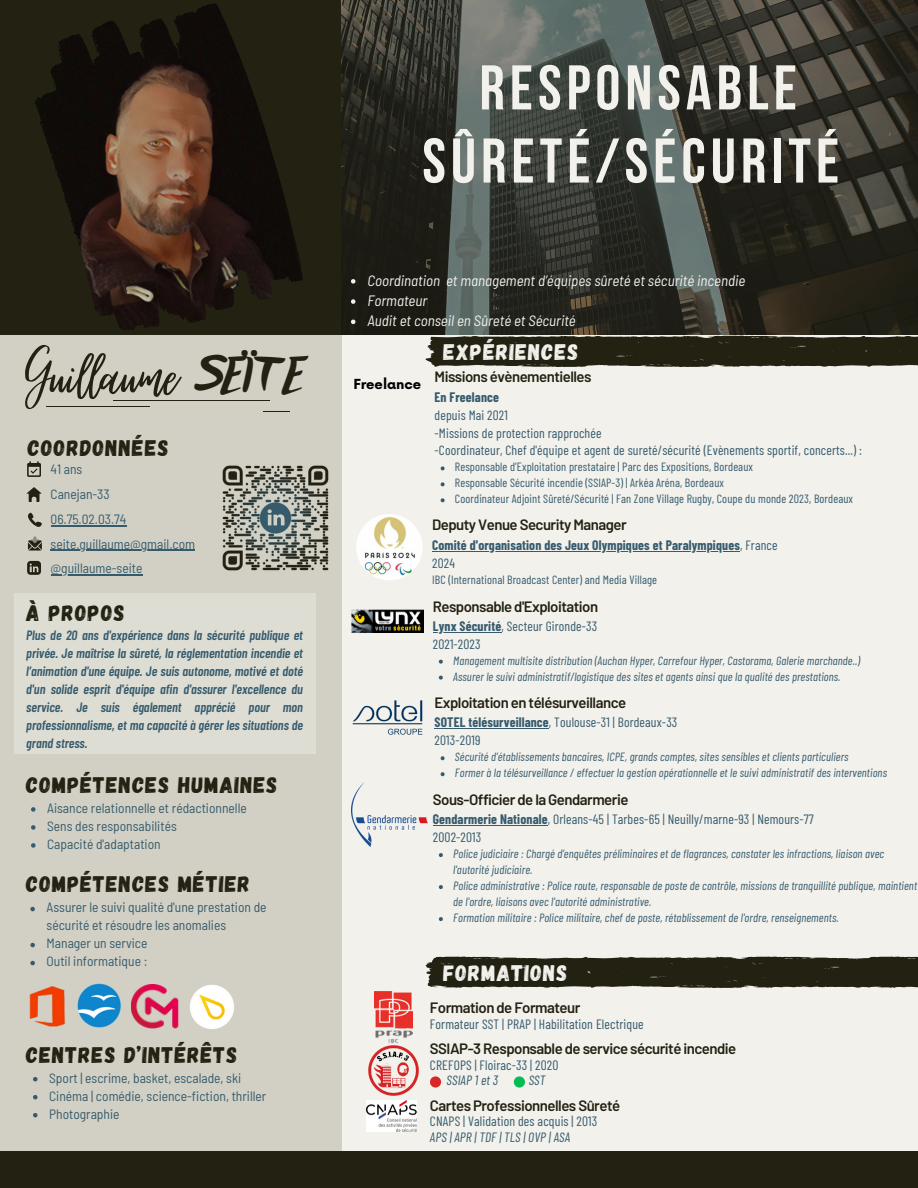
<style>
.page{position:relative;width:918px;height:1188px;background:#f2f1ec}
.page>*{position:absolute;margin:0;border:0;box-sizing:border-box;transform-origin:0 0}
.t1{font:79.5px "Virtual";color:#232112}
.t2{font:63px/73.2px "Bebas Neue Cyrillic";letter-spacing:.08em;color:#f2f1ec;text-align:center}
.t3{font:42px "Lifelogo Easy";color:#232112}
.t4{font:22.5px "Gagalin";letter-spacing:.05em;color:#232112}
.t5{font:22.5px "Gagalin";letter-spacing:.05em;color:#f2f1ec}
.t6{font:600 15px "Barlow";letter-spacing:-.035em;color:#232112}
.t7{font:italic semi-condensed 15px "Barlow";color:#f2f1ec}
.t8{font:13.5px/18px "Barlow Condensed";letter-spacing:.01em;color:#365b6d}
.t9{font:semi-condensed 13.5px/18px "Barlow";color:#365b6d}
.t10{font:italic 600 13.5px/18px "Barlow Condensed";color:#365b6d;text-align:justify}
.t11{font:700 13.5px "Barlow Condensed";letter-spacing:.01em;color:#365b6d}
.t12{font:italic 13.5px "Barlow Condensed";letter-spacing:.01em;color:#365b6d}
.t13{font:700 13.5px "Now";color:#000}
.t14{font:italic 12px/16px "Barlow Condensed";letter-spacing:.01em;color:#365b6d}
.t15{font:12px "Barlow Condensed";letter-spacing:.01em;color:#365b6d}
.s1{font-weight:400}
.s2{font-weight:700}
.s3{font-style:italic}
</style>
<div class="page">
<div style="left:0;top:334px;width:342px;height:826px;background:#d2d0c4"></div>
<img style="left:77px;top:983px;width:44px;height:45px">
<img style="left:29px;top:986px;width:36px;height:41px">
<img style="left:190px;top:985px;width:44px;height:44px">
<img style="left:132px;top:984px;width:47px;height:45px">
<svg style="left:30px;top:907px;width:5px;height:4px"></svg>
<svg style="left:30px;top:943px;width:5px;height:4px"></svg>
<svg style="left:30px;top:961px;width:5px;height:4px"></svg>
<div style="left:14px;top:593px;width:301px;height:161px;background:#deddd4"></div>
<div style="left:0;top:1151px;width:918px;height:37px;background:#232112"></div>
<svg style="left:0;top:0;width:342px;height:334px;background:#2c2216"></svg>
<img style="left:342px;top:0;width:576px;height:334px">
<svg style="left:351px;top:279px;width:4px;height:5px"></svg>
<svg style="left:351px;top:299px;width:4px;height:5px"></svg>
<svg style="left:351px;top:320px;width:4px;height:4px"></svg>
<img style="left:198px;top:267px;width:94px;height:55px">
<hr style="left:113px;top:400px;width:156px;height:1px;background:#232112">
<hr style="left:47px;top:406px;width:103px;height:1px;background:#232112">
<svg style="left:27px;top:561px;width:14px;height:13px"></svg>
<svg style="left:28px;top:513px;width:13px;height:14px"></svg>
<svg style="left:26px;top:487px;width:16px;height:15px"></svg>
<svg style="left:28px;top:537px;width:13px;height:13px"></svg>
<svg style="left:27px;top:461px;width:14px;height:16px"></svg>
<img style="left:222px;top:465px;width:107px;height:106px">
<hr style="left:51px;top:574px;width:92px;height:1px;background:#365b6d">
<hr style="left:51px;top:550px;width:144px;height:1px;background:#365b6d">
<hr style="left:51px;top:525px;width:75px;height:1px;background:#365b6d">
<svg style="left:425px;top:957px;width:493px;height:31px;background:#2f2d1f"></svg>
<img style="left:369px;top:1046px;width:49px;height:49px">
<div style="left:430px;top:1076px;width:11px;height:12px;background:#d72729;border-radius:50%"></div>
<div style="left:514px;top:1076px;width:11px;height:12px;background:#04bd54;border-radius:50%"></div>
<svg style="left:425px;top:336px;width:493px;height:31px;background:#302e20"></svg>
<img style="left:352px;top:782px;width:75px;height:64px">
<img style="left:352px;top:700px;width:71px;height:35px">
<img style="left:351px;top:610px;width:72px;height:22px">
<img style="left:367px;top:1101px;width:49px;height:30px">
<img style="left:356px;top:514px;width:67px;height:66px;border-radius:50%">
<img style="left:375px;top:992px;width:37px;height:54px">
<hr style="left:433px;top:825px;width:115px;height:1px;background:#365b6d">
<svg style="left:439px;top:853px;width:4px;height:4px"></svg>
<svg style="left:439px;top:885px;width:4px;height:4px"></svg>
<svg style="left:439px;top:917px;width:4px;height:4px"></svg>
<hr style="left:435px;top:728px;width:114px;height:1px;background:#365b6d">
<svg style="left:441px;top:756px;width:4px;height:4px"></svg>
<svg style="left:441px;top:772px;width:4px;height:4px"></svg>
<hr style="left:433px;top:632px;width:68px;height:1px;background:#365b6d">
<svg style="left:439px;top:660px;width:4px;height:4px"></svg>
<svg style="left:439px;top:676px;width:4px;height:4px"></svg>
<svg style="left:441px;top:466px;width:4px;height:4px"></svg>
<svg style="left:441px;top:482px;width:4px;height:4px"></svg>
<svg style="left:441px;top:498px;width:4px;height:4px"></svg>
<svg style="left:31px;top:807px;width:5px;height:5px"></svg>
<svg style="left:31px;top:825px;width:5px;height:5px"></svg>
<svg style="left:31px;top:843px;width:5px;height:5px"></svg>
<svg style="left:33px;top:1077px;width:5px;height:4px"></svg>
<svg style="left:33px;top:1095px;width:5px;height:4px"></svg>
<svg style="left:33px;top:1113px;width:5px;height:4px"></svg>
<hr style="left:432px;top:551px;width:308px;height:1px;background:#365b6d">
<p class="t1" style="left:26px;top:334px;width:153px">Guillaume</p>
<p class="t4" style="left:28px;top:433px;width:142px">COORDONNÉES</p>
<p class="t9" style="left:51px;top:460px;width:33px">41 ans</p>
<h6 class="t9" style="left:51px;top:484px;width:61px">Canejan-33</h6>
<h4 class="t9" style="left:51px;top:510px;width:77px">06.75.02.03.74</h4>
<h4 class="t3" style="left:195px;top:341px;width:110px">SEÏTE</h4>
<p class="t9" style="left:51px;top:534px;width:146px">seite.guillaume@gmail.com</p>
<p class="t9" style="left:51px;top:559px;width:93px">@guillaume-seite</p>
<h4 class="t4" style="left:26px;top:599px;width:100px">À PROPOS</h4>
<p class="t10" style="left:26px;top:626px;width:278px">Plus de 20 ans d'expérience dans la sécurité publique et privée. Je maîtrise la sûreté, la réglementation incendie et l’animation d'une équipe. Je suis autonome, motivé et doté d'un solide esprit d'équipe afin d'assurer l'excellence du service. Je suis également apprécié pour mon professionnalisme, et ma capacité à gérer les situations de grand stress.</p>
<p class="t4" style="left:26px;top:770px;width:253px">COMPÉTENCES HUMAINES</p>
<h5 class="t9" style="left:47px;top:798px;width:201px">Aisance relationnelle et rédactionnelle</h5>
<p class="t9" style="left:47px;top:816px;width:131px">Sens des responsabilités</p>
<p class="t9" style="left:47px;top:834px;width:115px">Capacité d'adaptation</p>
<h3 class="t4" style="left:26px;top:869px;width:225px">COMPÉTENCES MÉTIER</h3>
<p class="t9" style="left:47px;top:898px;width:222px">Assurer le suivi qualité d'une prestation de sécurité et résoudre les anomalies</p>
<p class="t9" style="left:47px;top:934px;width:102px">Manager un service</p>
<h1 class="t9" style="left:47px;top:952px;width:102px">Outil informatique :</h1>
<p class="t4" style="left:26px;top:1040px;width:213px">CENTRES D’INTÉRÊTS</p>
<h5 class="t9" style="left:49px;top:1068px;width:194px">Sport | escrime, basket, escalade, ski</h5>
<p class="t9" style="left:49px;top:1086px;width:219px">Cinéma | comédie, science-fiction, thriller</p>
<p class="t9" style="left:49px;top:1104px;width:72px">Photographie</p>
<p class="t2" style="left:422px;top:57px;width:418px">RESPONSABLE<br>SÛRETÉ/SÉCURITÉ</p>
<p class="t7" style="left:367px;top:271px;width:379px">Coordination et management d’équipes sûreté et sécurité incendie</p>
<p class="t7" style="left:367px;top:291px;width:61px">Formateur</p>
<p class="t7" style="left:367px;top:311px;width:210px">Audit et conseil en Sûreté et Sécurité</p>
<p class="t13" style="left:353px;top:377px;width:69px">Freelance</p>
<p class="t5" style="left:443px;top:338px;width:137px">EXPÉRIENCES</p>
<p class="t6" style="left:435px;top:367px;width:159px">Missions évènementielles</p>
<p class="t11" style="left:435px;top:388px;width:66px">En Freelance</p>
<h6 class="t8" style="left:435px;top:405px;width:75px">depuis Mai 2021</h6>
<p class="t8" style="left:435px;top:423px;width:168px">-Missions de protection rapprochée</p>
<p class="t8" style="left:435px;top:441px;width:429px">-Coordinateur, Chef d'équipe et agent de sureté/sécurité (Evènements sportif, concerts...) :</p>
<p class="t15" style="left:455px;top:459px;width:300px">Responsable d’Exploitation prestataire | Parc des Expositions, Bordeaux</p>
<p class="t15" style="left:455px;top:475px;width:271px">Responsable Sécurité incendie (SSIAP-3) | Arkéa Aréna, Bordeaux</p>
<p class="t15" style="left:455px;top:491px;width:400px">Coordinateur Adjoint Sûreté/Sécurité | Fan Zone Village Rugby, Coupe du monde 2023, Bordeaux</p>
<p class="t6" style="left:432px;top:515px;width:196px">Deputy Venue Security Manager</p>
<p class="t11" style="left:432px;top:537px;width:347px">Comité d'organisation des Jeux Olympiques et Paralympiques<span class="s1">, France</span></p>
<p class="t8" style="left:432px;top:554px;width:24px">2024</p>
<p class="t15" style="left:432px;top:572px;width:226px">IBC (International Broadcast Center) and Media Village</p>
<p class="t6" style="left:433px;top:597px;width:167px">Responsable d'Exploitation</p>
<p class="t8" style="left:433px;top:616px;width:166px"><span class="s2">Lynx Sécurité</span>, Secteur Gironde-33<br>2021-2023</p>
<p class="t14" style="left:453px;top:652px;width:408px">Management multisite distribution (Auchan Hyper, Carrefour Hyper, Castorama, Galerie marchande..)</p>
<p class="t14" style="left:453px;top:668px;width:389px">Assurer le suivi administratif/logistique des sites et agents ainsi que la qualité des prestations.</p>
<p class="t6" style="left:435px;top:693px;width:193px">Exploitation en télésurveillance</p>
<p class="t8" style="left:435px;top:713px;width:244px"><span class="s2">SOTEL télésurveillance</span>, Toulouse-31 | Bordeaux-33<br>2013-2019</p>
<p class="t14" style="left:455px;top:748px;width:395px">Sécurité d’établissements bancaires, ICPE, grands comptes, sites sensibles et clients particuliers</p>
<p class="t14" style="left:455px;top:764px;width:434px">Former à la télésurveillance / effectuer la gestion opérationnelle et le suivi administratif des interventions</p>
<p class="t6" style="left:433px;top:790px;width:197px">Sous-Officier de la Gendarmerie</p>
<p class="t8" style="left:433px;top:810px;width:383px"><span class="s2">Gendarmerie Nationale</span>, Orleans-45 | Tarbes-65 | Neuilly/marne-93 | Nemours-77</p>
<p class="t8" style="left:433px;top:828px;width:50px">2002-2013</p>
<h4 class="t14" style="left:453px;top:845px;width:432px">Police judiciaire : Chargé d’enquêtes préliminaires et de flagrances, constater les infractions, liaison avec l'autorité judiciaire.</h4>
<p class="t14" style="left:453px;top:877px;width:465px">Police administrative : Police route, responsable de poste de contrôle, missions de tranquillité publique, maintient de l'ordre, liaisons avec l'autorité administrative.</p>
<p class="t14" style="left:453px;top:909px;width:387px">Formation militaire : Police militaire, chef de poste, rétablissement de l'ordre, renseignements.</p>
<h4 class="t5" style="left:443px;top:959px;width:126px">FORMATIONS</h4>
<p class="t6" style="left:430px;top:998px;width:152px">Formation de Formateur</p>
<p class="t8" style="left:430px;top:1014px;width:215px">Formateur SST | PRAP | Habilitation Electrique</p>
<p class="t6" style="left:430px;top:1039px;width:308px">SSIAP-3 Responsable de service sécurité incendie</p>
<p class="t8" style="left:446px;top:1056px;width:113px;line-height:15.8px;text-indent:-17px">CREFOPS | Floirac-33 | 2020<br><span class="s3">SSIAP 1 et 3</span></p>
<p class="t12" style="left:529px;top:1072px;width:18px">SST</p>
<p class="t6" style="left:430px;top:1096px;width:192px">Cartes Professionnelles Sûreté</p>
<p class="t8" style="left:430px;top:1112px;width:169px">CNAPS | Validation des acquis | 2013</p>
<p class="t12" style="left:430px;top:1129px;width:142px">APS | APR | TDF | TLS | OVP | ASA</p>
</div>
